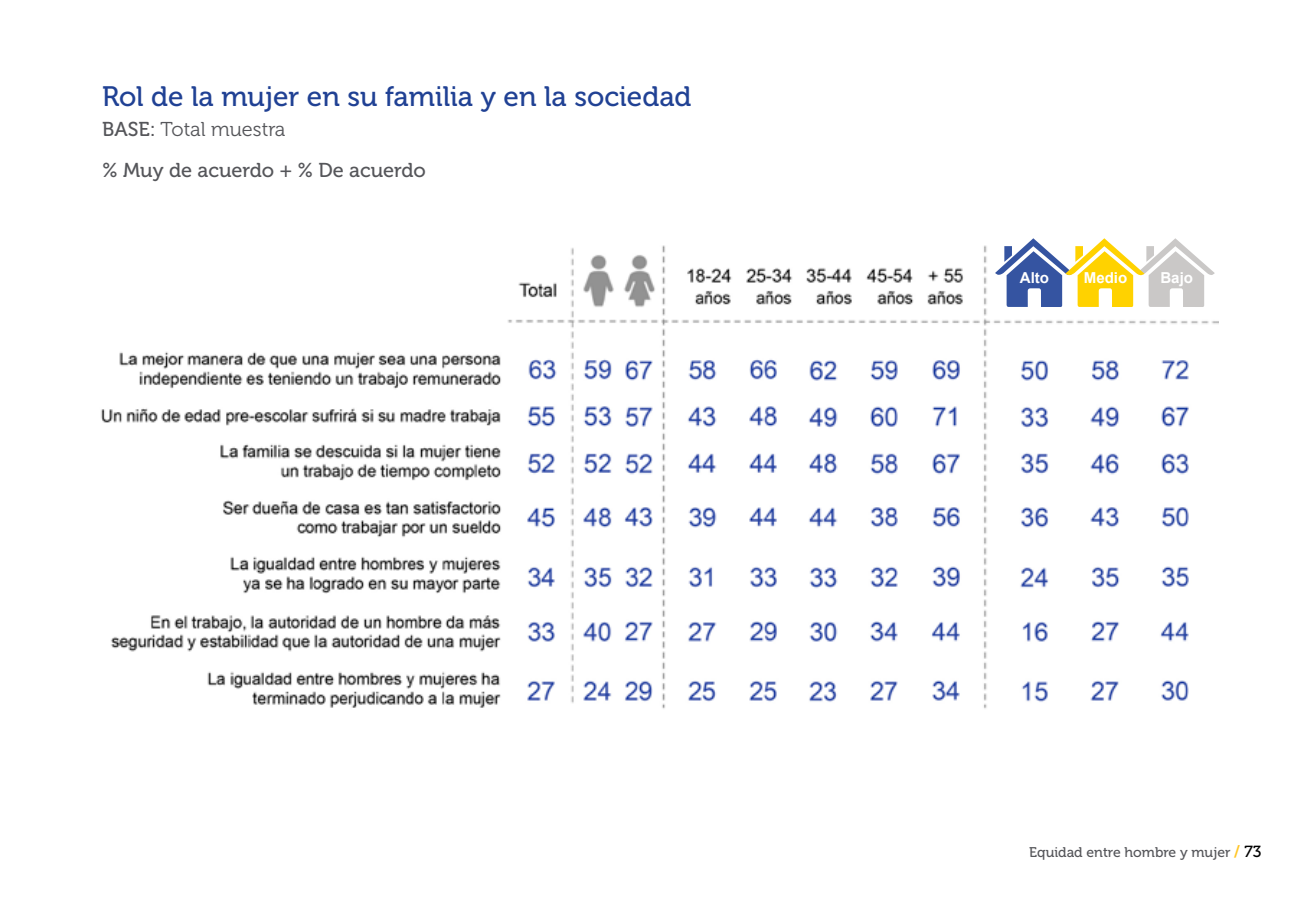
<style>
.page{position:relative;width:1304px;height:908px;background:#fff}
.page>*{position:absolute;margin:0;border:0;box-sizing:border-box;transform-origin:0 0}
.t1{font:28px "Museo 500";color:#204194}
.t2{font:20px "Museo 500";color:#55565a}
.t3{font:20px "Museo 300";color:#55565a}
.t4{font:700 15px "Arial";color:#fff}
.t5{font:14px "Museo 500";color:#55565a}
.s1{font-family:"Museo 500"}
.s2{font-family:"Museo 700";font-size:16px;color:#ffc627}
.s3{font-size:16px;color:#000}
</style>
<div class="page">
<img style="left:101px;top:246px;width:1117px;height:463px">
<div style="left:992px;top:226px;width:228px;height:89px;background:#fff"></div>
<svg style="left:995px;top:238px;width:220px;height:69px"></svg>
<p class="t1" style="left:102px;top:81px;width:591px">Rol de la mujer en su familia y en la sociedad</p>
<p class="t3" style="left:102px;top:118px;width:185px"><span class="s1">BASE:</span> Total muestra</p>
<p class="t2" style="left:102px;top:159px;width:325px">% Muy de acuerdo + % De acuerdo</p>
<p class="t4" style="left:1020px;top:267px;width:31px">Alto</p>
<p class="t4" style="left:1084px;top:267px;width:45px">Medio</p>
<p class="t4" style="left:1160px;top:267px;width:34px">Bajo</p>
<p class="t5" style="left:1029px;top:844px;width:234px">Equidad entre hombre y mujer <span class="s2">/</span> <span class="s3">73</span></p>
</div>
